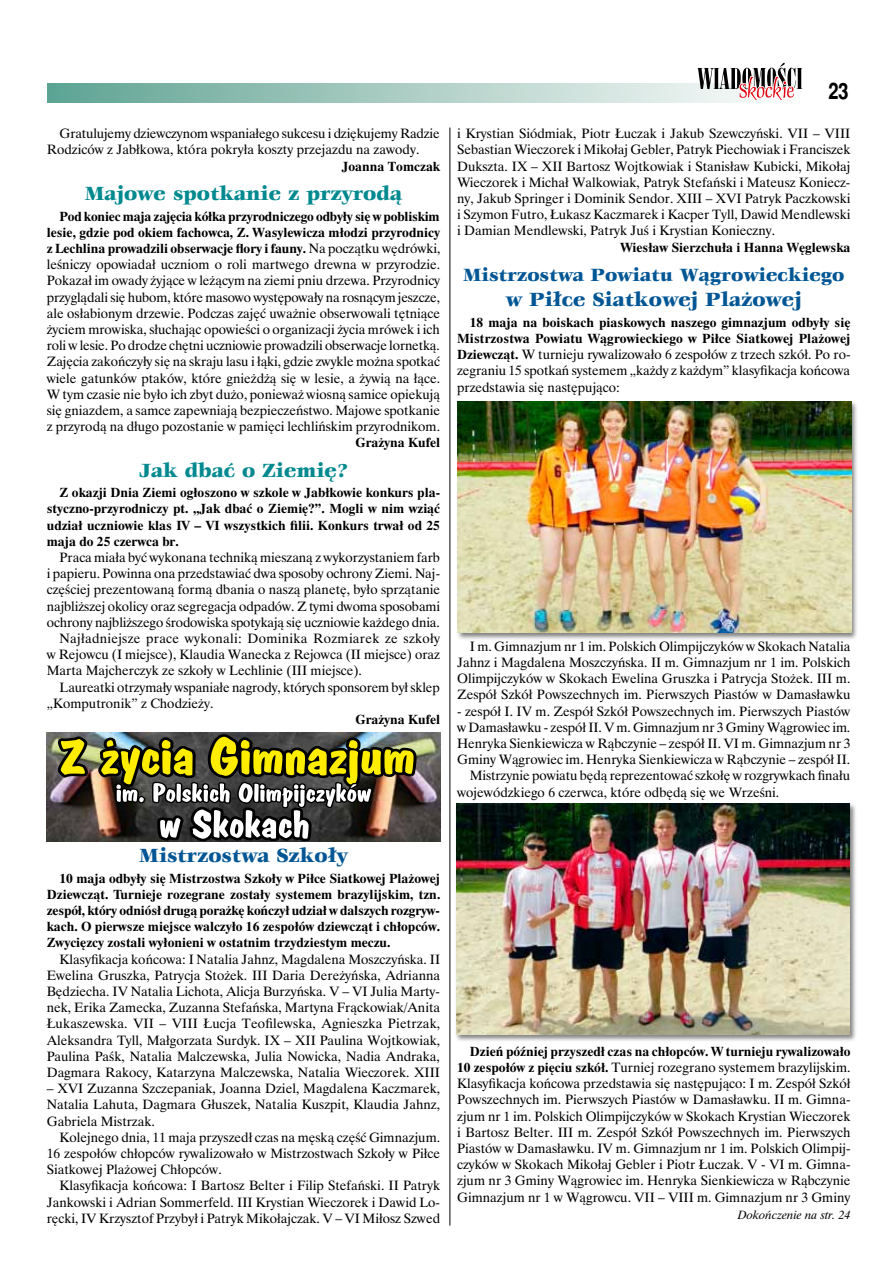
<style>
.page{position:relative;width:893px;height:1263px;background:#fff}
.page>*{position:absolute;margin:0;border:0;box-sizing:border-box;transform-origin:0 0}
.t1{font:700 22.5px "Switzerland Narrow";color:#000}
.t2{font:21px "Veljovic Black CE Normal";color:#005694}
.t3{font:21px "Veljovic Black CE Normal";color:#00898f}
.t4{font:19.5px "Veljovic Black CE Normal";color:#005694}
.t5{font:13.5px/16.2px "Time Ibis EE";color:#000;text-align:justify}
.t6{font:700 13.5px/16.2px "Time Ibis EE";color:#000;text-align:justify}
.t7{font:13.5px "Time Ibis EE";letter-spacing:.02em;color:#000}
.t8{font:italic 12px "Time Ibis EE";color:#000}
.s1{font-weight:700}
</style>
<div class="page">
<svg style="left:47px;top:84px;width:756px;height:18px;background:#a4cac0"></svg>
<svg style="left:697px;top:63px;width:105px;height:39px"></svg>
<hr style="left:449px;top:128px;width:1px;height:1097px;background:#000">
<img style="left:47px;top:732px;width:6px;height:110px">
<img style="left:421px;top:732px;width:19px;height:110px">
<img style="left:53px;top:732px;width:368px;height:110px">
<div style="left:456px;top:400px;width:403px;height:240px;background:#000;opacity:.5"></div>
<img style="left:458px;top:402px;width:393px;height:231px">
<div style="left:455px;top:802px;width:402px;height:240px;background:#000;opacity:.5"></div>
<img style="left:456px;top:804px;width:394px;height:230px">
<p class="t5" style="left:47px;top:125px;width:394px;text-indent:13px">Gratulujemy dziewczynom wspaniałego sukcesu i dziękujemy Radzie<br>Rodziców z Jabłkowa, która pokryła koszty przejazdu na zawody.</p>
<p class="t6" style="left:342px;top:158px;width:100px">Joanna Tomczak</p>
<h2 class="t3" style="left:85px;top:181px;width:319px">Majowe spotkanie z przyrodą</h2>
<p class="t5" style="left:47px;top:208px;width:395px;text-indent:13px"><span class="s1">Pod koniec maja zajęcia kółka przyrodniczego odbyły się w pobliskim lesie, gdzie pod okiem fachowca, Z. Wasylewicza młodzi przyrodnicy z Lechlina prowadzili obserwacje flory i fauny.</span> Na początku wędrówki, leśniczy opowiadał uczniom o roli martwego drewna w przyrodzie.<br>Pokazał im owady żyjące w leżącym na ziemi pniu drzewa. Przyrodnicy przyglądali się hubom, które masowo występowały na rosnącym jeszcze, ale osłabionym drzewie. Podczas zajęć uważnie obserwowali tętniące życiem mrowiska, słuchając opowieści o organizacji życia mrówek i ich roli w lesie. Po drodze chętni uczniowie prowadzili obserwacje lornetką.<br>Zajęcia zakończyły się na skraju lasu i łąki, gdzie zwykle można spotkać wiele gatunków ptaków, które gnieżdżą się w lesie, a żywią na łące.<br>W tym czasie nie było ich zbyt dużo, ponieważ wiosną samice opiekują się gniazdem, a samce zapewniają bezpieczeństwo. Majowe spotkanie z przyrodą na długo pozostanie w pamięci lechlińskim przyrodnikom.</p>
<p class="t6" style="left:355px;top:434px;width:86px">Grażyna Kufel</p>
<h2 class="t3" style="left:139px;top:458px;width:210px">Jak dbać o Ziemię?</h2>
<p class="t6" style="left:47px;top:484px;width:395px;text-indent:13px">Z okazji Dnia Ziemi ogłoszono w szkole w Jabłkowie konkurs pla&shy;styczno-przyrodniczy pt. „Jak dbać o Ziemię?”. Mogli w nim wziąć udział uczniowie klas IV – VI wszystkich filii. Konkurs trwał od 25 maja do 25 czerwca br.</p>
<p class="t5" style="left:60px;top:549px;width:382px">Praca miała być wykonana techniką mieszaną z wykorzystaniem farb</p>
<p class="t5" style="left:47px;top:565px;width:395px">i papieru. Powinna ona przedstawiać dwa sposoby ochrony Ziemi. Naj-</p>
<p class="t5" style="left:47px;top:582px;width:395px">częściej prezentowaną formą dbania o naszą planetę, było sprzątanie</p>
<p class="t5" style="left:47px;top:598px;width:395px">najbliższej okolicy oraz segregacja odpadów. Z tymi dwoma sposobami</p>
<p class="t5" style="left:47px;top:614px;width:394px">ochrony najbliższego środowiska spotykają się uczniowie każdego dnia.</p>
<p class="t7" style="left:60px;top:630px;width:382px">Najładniejsze prace wykonali: Dominika Rozmiarek ze szkoły</p>
<p class="t5" style="left:47px;top:646px;width:395px">w Rejowcu (I miejsce), Klaudia Wanecka z Rejowca (II miejsce) oraz</p>
<p class="t5" style="left:47px;top:663px;width:317px">Marta Majcherczyk ze szkoły w Lechlinie (III miejsce).</p>
<p class="t5" style="left:60px;top:679px;width:382px">Laureatki otrzymały wspaniałe nagrody, których sponsorem był sklep</p>
<p class="t5" style="left:47px;top:695px;width:168px">„Komputronik” z Chodzieży.</p>
<p class="t6" style="left:355px;top:711px;width:86px">Grażyna Kufel</p>
<h1 class="t1" style="left:828px;top:78px;width:22px">23</h1>
<p class="t5" style="left:457px;top:125px;width:395px">i Krystian Siódmiak, Piotr Łuczak i Jakub Szewczyński. VII – VIII Sebastian Wieczorek i Mikołaj Gebler, Patryk Piechowiak i Franciszek Dukszta. IX – XII Bartosz Wojtkowiak i Stanisław Kubicki, Mikołaj Wieczorek i Michał Walkowiak, Patryk Stefański i Mateusz Koniecz&shy;ny, Jakub Springer i Dominik Sendor. XIII – XVI Patryk Paczkowski i Szymon Futro, Łukasz Kaczmarek i Kacper Tyll, Dawid Mendlewski i Damian Mendlewski, Patryk Juś i Krystian Konieczny.</p>
<p class="t6" style="left:620px;top:239px;width:231px">Wiesław Sierzchuła i Hanna Węglewska</p>
<h3 class="t4" style="left:463px;top:264px;width:383px">Mistrzostwa Powiatu Wągrowieckiego</h3>
<h2 class="t2" style="left:506px;top:288px;width:297px">w Piłce Siatkowej Plażowej</h2>
<p class="t5" style="left:457px;top:314px;width:395px;text-indent:13px"><span class="s1">18 maja na boiskach piaskowych naszego gimnazjum odbyły się Mistrzostwa Powiatu Wągrowieckiego w Piłce Siatkowej Plażowej Dziewcząt.</span> W turnieju rywalizowało 6 zespołów z trzech szkół. Po ro&shy;zegraniu 15 spotkań systemem „każdy z każdym” klasyfikacja końcowa przedstawia się następująco:</p>
<p class="t5" style="left:457px;top:638px;width:395px;text-indent:13px">I m. Gimnazjum nr 1 im. Polskich Olimpijczyków w Skokach Natalia Jahnz i Magdalena Moszczyńska. II m. Gimnazjum nr 1 im. Polskich Olimpijczyków w Skokach Ewelina Gruszka i Patrycja Stożek. III m.<br>Zespół Szkół Powszechnych im. Pierwszych Piastów w Damasławku</p>
<p class="t5" style="left:457px;top:703px;width:395px">- zespół I. IV m. Zespół Szkół Powszechnych im. Pierwszych Piastów</p>
<p class="t5" style="left:457px;top:719px;width:395px">w Damasławku - zespół II. V m. Gimnazjum nr 3 Gminy Wągrowiec im.</p>
<p class="t5" style="left:457px;top:735px;width:395px">Henryka Sienkiewicza w Rąbczynie – zespół II. VI m. Gimnazjum nr 3</p>
<p class="t5" style="left:457px;top:751px;width:395px">Gminy Wągrowiec im. Henryka Sienkiewicza w Rąbczynie – zespół II.</p>
<p class="t5" style="left:470px;top:767px;width:382px">Mistrzynie powiatu będą reprezentować szkołę w rozgrywkach finału</p>
<p class="t5" style="left:457px;top:784px;width:324px">wojewódzkiego 6 czerwca, które odbędą się we Wrześni.</p>
<h2 class="t2" style="left:139px;top:843px;width:210px">Mistrzostwa Szkoły</h2>
<p class="t6" style="left:47px;top:870px;width:395px;text-indent:13px">10 maja odbyły się Mistrzostwa Szkoły w Piłce Siatkowej Plażowej Dziewcząt. Turnieje rozegrane zostały systemem brazylijskim, tzn. zespół, który odniósł drugą porażkę kończył udział w dalszych rozgryw&shy;kach. O pierwsze miejsce walczyło 16 zespołów dziewcząt i chłopców.<br>Zwycięzcy zostali wyłonieni w ostatnim trzydziestym meczu.</p>
<p class="t5" style="left:47px;top:951px;width:395px;text-indent:13px">Klasyfikacja końcowa: I Natalia Jahnz, Magdalena Moszczyńska. II Ewelina Gruszka, Patrycja Stożek. III Daria Dereżyńska, Adrianna Będziecha. IV Natalia Lichota, Alicja Burzyńska. V – VI Julia Marty&shy;nek, Erika Zamecka, Zuzanna Stefańska, Martyna Frąckowiak/Anita Łukaszewska. VII – VIII Łucja Teofilewska, Agnieszka Pietrzak, Aleksandra Tyll, Małgorzata Surdyk. IX – XII Paulina Wojtkowiak, Paulina Paśk, Natalia Malczewska, Julia Nowicka, Nadia Andraka, Dagmara Rakocy, Katarzyna Malczewska, Natalia Wieczorek. XIII</p>
<p class="t5" style="left:47px;top:1080px;width:395px">– XVI Zuzanna Szczepaniak, Joanna Dziel, Magdalena Kaczmarek, Natalia Lahuta, Dagmara Głuszek, Natalia Kuszpit, Klaudia Jahnz, Gabriela Mistrzak.</p>
<p class="t5" style="left:47px;top:1129px;width:395px;text-indent:13px">Kolejnego dnia, 11 maja przyszedł czas na męską część Gimnazjum.<br>16 zespołów chłopców rywalizowało w Mistrzostwach Szkoły w Piłce Siatkowej Plażowej Chłopców.</p>
<p class="t5" style="left:47px;top:1177px;width:395px;text-indent:13px">Klasyfikacja końcowa: I Bartosz Belter i Filip Stefański. II Patryk Jankowski i Adrian Sommerfeld. III Krystian Wieczorek i Dawid Lo&shy;ręcki, IV Krzysztof Przybył i Patryk Mikołajczak. V – VI Miłosz Szwed</p>
<p class="t5" style="left:457px;top:1043px;width:395px;text-indent:13px"><span class="s1">Dzień później przyszedł czas na chłopców. W turnieju rywalizowało 10 zespołów z pięciu szkół.</span> Turniej rozegrano systemem brazylijskim.<br>Klasyfikacja końcowa przedstawia się następująco: I m. Zespół Szkół Powszechnych im. Pierwszych Piastów w Damasławku. II m. Gimna&shy;zjum nr 1 im. Polskich Olimpijczyków w Skokach Krystian Wieczorek i Bartosz Belter. III m. Zespół Szkół Powszechnych im. Pierwszych Piastów w Damasławku. IV m. Gimnazjum nr 1 im. Polskich Olimpij&shy;czyków w Skokach Mikołaj Gebler i Piotr Łuczak. V - VI m. Gimna&shy;zjum nr 3 Gminy Wągrowiec im. Henryka Sienkiewicza w Rąbczynie Gimnazjum nr 1 w Wągrowcu. VII – VIII m. Gimnazjum nr 3 Gminy</p>
<p class="t8" style="left:738px;top:1208px;width:114px">Dokończenie na str. 24</p>
</div>
